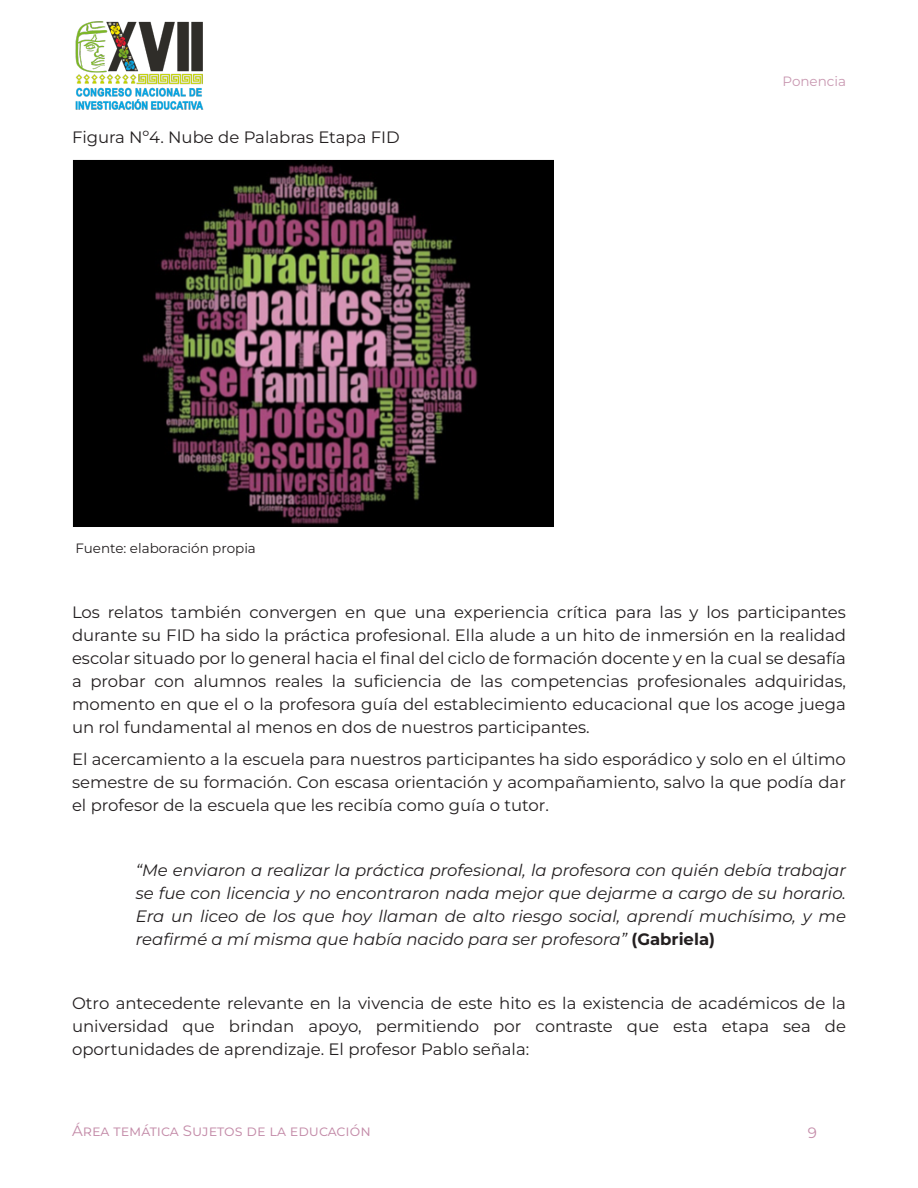
<style>
.page{position:relative;width:918px;height:1188px;background:#fff}
.page>*{position:absolute;margin:0;border:0;box-sizing:border-box;transform-origin:0 0}
.t1{font:16.5px/23.1px "Montserrat";color:#231f20;text-align:justify}
.t2{font:italic 16.5px/23.1px "Montserrat";color:#231f20;text-align:justify}
.t3{font:15px "Montserrat";color:#c48ca9}
.t4{font:13.5px "Montserrat";color:#231f20}
.t5{font:13.5px "Montserrat";color:#c998b1}
.s1{font-weight:700;font-style:normal}
</style>
<div class="page">
<img style="left:75px;top:21px;width:129px;height:89px">
<img style="left:72px;top:159px;width:482px;height:368px">
<p class="t1" style="left:72px;top:125px;width:329px">Figura Nº4. Nube de Palabras Etapa FID</p>
<p class="t4" style="left:76px;top:540px;width:182px">Fuente: elaboración propia</p>
<p class="t5" style="left:783px;top:73px;width:65px">Ponencia</p>
<p class="t1" style="left:72px;top:600px;width:776px">Los relatos también convergen en que una experiencia crítica para las y los participantes durante su FID ha sido la práctica profesional. Ella alude a un hito de inmersión en la realidad escolar situado por lo general hacia el final del ciclo de formación docente y en la cual se desafía a probar con alumnos reales la suficiencia de las competencias profesionales adquiridas, momento en que el o la profesora guía del establecimiento educacional que los acoge juega un rol fundamental al menos en dos de nuestros participantes.</p>
<p class="t1" style="left:72px;top:748px;width:776px">El acercamiento a la escuela para nuestros participantes ha sido esporádico y solo en el último semestre de su formación. Con escasa orientación y acompañamiento, salvo la que podía dar el profesor de la escuela que les recibía como guía o tutor.</p>
<p class="t2" style="left:136px;top:858px;width:712px">“Me enviaron a realizar la práctica profesional, la profesora con quién debía trabajar se fue con licencia y no encontraron nada mejor que dejarme a cargo de su horario.<br>Era un liceo de los que hoy llaman de alto riesgo social, aprendí muchísimo, y me reafirmé a mí misma que había nacido para ser profesora” <span class="s1">(Gabriela)</span></p>
<p class="t1" style="left:72px;top:992px;width:776px">Otro antecedente relevante en la vivencia de este hito es la existencia de académicos de la universidad que brindan apoyo, permitiendo por contraste que esta etapa sea de oportunidades de aprendizaje. El profesor Pablo señala:</p>
<p class="t3" style="left:72px;top:1122px;width:300px">Área temática Sujetos de la educación</p>
<p class="t3" style="left:808px;top:1124px;width:11px">9</p>
</div>
